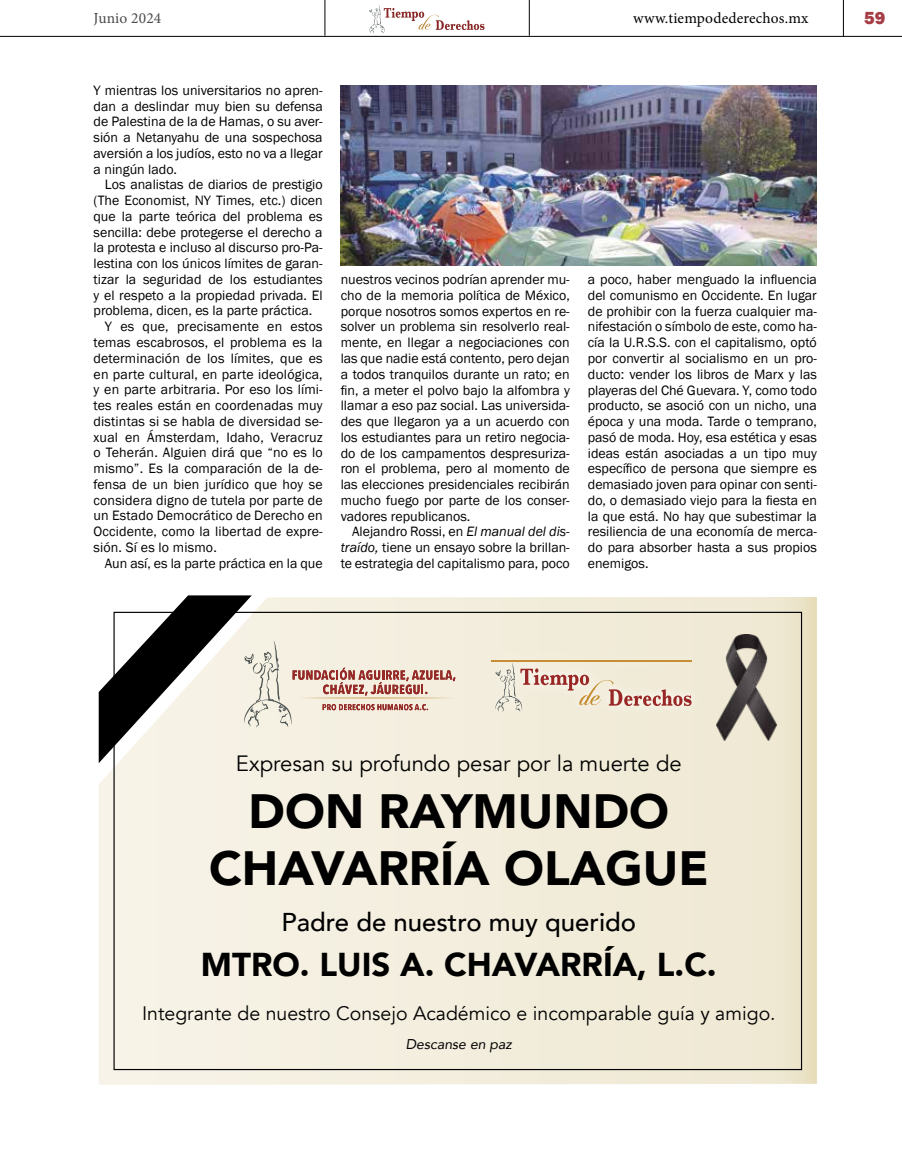
<style>
.page{position:relative;width:902px;height:1170px;background:#fff}
.page>*{position:absolute;margin:0;border:0;box-sizing:border-box;transform-origin:0 0}
.t1{font:900 48px/57.6px "Avenir";color:#000;text-align:center}
.t2{font:900 33px "Avenir";color:#000}
.t3{font:500 25.65px "Avenir";color:#000}
.t4{font:22.05px "Avenir";color:#000}
.t5{font:19.5px "Avenir";color:#000}
.t6{font:800 18px "Franklin Gothic";color:#a63c44}
.t7{font:15.45px "Minion Pro";letter-spacing:.01em;color:#000}
.t8{font:15.45px "Minion Pro";letter-spacing:.01em;color:#4a4a49}
.t9{font:italic 14.1px "Avenir";color:#000}
.t10{font:13.95px/15.8px "Franklin Gothic";color:#000;text-align:justify}
.s1{font-style:italic}
</style>
<div class="page">
<hr style="left:843px;top:0;width:1px;height:37px;background:#000">
<hr style="left:0;top:36px;width:901px;height:1px;background:#000">
<hr style="left:324px;top:0;width:1px;height:36px;background:#000">
<hr style="left:529px;top:0;width:1px;height:36px;background:#000">
<svg style="left:369px;top:5px;width:115px;height:29px"></svg>
<img style="left:340px;top:85px;width:476px;height:181px">
<svg style="left:99px;top:597px;width:717px;height:487px;background:#efead9"></svg>
<svg style="left:98px;top:595px;width:182px;height:168px"></svg>
<img style="left:716px;top:634px;width:60px;height:106px">
<svg style="left:244px;top:640px;width:211px;height:87px;background:#e5d6c8"></svg>
<div style="left:482px;top:650px;width:219px;height:70px;background:#f1ecda"></div>
<hr style="left:492px;top:660px;width:199px;height:1px;background:#c78e33">
<svg style="left:495px;top:663px;width:196px;height:49px"></svg>
<p class="t8" style="left:94px;top:8px;width:69px">Junio 2024</p>
<p class="t7" style="left:633px;top:8px;width:177px">www.tiempodederechos.mx</p>
<p class="t6" style="left:864px;top:6px;width:23px">59</p>
<p class="t10" style="left:94px;top:83px;width:230px">Y mientras los universitarios no apren&shy;dan a deslindar muy bien su defensa de Palestina de la de Hamas, o su aver&shy;sión a Netanyahu de una sospechosa aversión a los judíos, esto no va a llegar a ningún lado.</p>
<p class="t10" style="left:105px;top:177px;width:219px">Los analistas de diarios de prestigio</p>
<p class="t10" style="left:94px;top:193px;width:230px">(The Economist, NY Times, etc.) dicen</p>
<p class="t10" style="left:94px;top:209px;width:230px">que la parte teórica del problema es</p>
<p class="t10" style="left:94px;top:224px;width:230px">sencilla: debe protegerse el derecho a</p>
<p class="t10" style="left:94px;top:240px;width:230px">la protesta e incluso al discurso pro-Pa-</p>
<p class="t10" style="left:94px;top:256px;width:230px">lestina con los únicos límites de garan-</p>
<p class="t10" style="left:94px;top:272px;width:230px">tizar la seguridad de los estudiantes</p>
<p class="t10" style="left:94px;top:287px;width:230px">y el respeto a la propiedad privada. El</p>
<p class="t10" style="left:94px;top:303px;width:220px">problema, dicen, es la parte práctica.</p>
<p class="t10" style="left:105px;top:319px;width:219px">Y es que, precisamente en estos</p>
<p class="t10" style="left:94px;top:335px;width:230px">temas escabrosos, el problema es la</p>
<p class="t10" style="left:94px;top:350px;width:230px">determinación de los límites, que es</p>
<p class="t10" style="left:94px;top:366px;width:230px">en parte cultural, en parte ideológica,</p>
<p class="t10" style="left:94px;top:382px;width:230px">y en parte arbitraria. Por eso los lími-</p>
<p class="t10" style="left:94px;top:398px;width:231px">tes reales están en coordenadas muy</p>
<p class="t10" style="left:94px;top:413px;width:230px">distintas si se habla de diversidad se-</p>
<p class="t10" style="left:94px;top:429px;width:230px">xual en Ámsterdam, Idaho, Veracruz</p>
<p class="t10" style="left:94px;top:445px;width:230px">o Teherán. Alguien dirá que “no es lo</p>
<p class="t10" style="left:94px;top:461px;width:230px">mismo”. Es la comparación de la de-</p>
<p class="t10" style="left:94px;top:476px;width:230px">fensa de un bien jurídico que hoy se</p>
<p class="t10" style="left:94px;top:492px;width:231px">considera digno de tutela por parte de</p>
<p class="t10" style="left:94px;top:508px;width:231px">un Estado Democrático de Derecho en</p>
<p class="t10" style="left:94px;top:524px;width:230px">Occidente, como la libertad de expre-</p>
<p class="t10" style="left:94px;top:539px;width:125px">sión. Sí es lo mismo.</p>
<p class="t10" style="left:105px;top:555px;width:219px">Aun así, es la parte práctica en la que</p>
<p class="t10" style="left:340px;top:272px;width:231px">nuestros vecinos podrían aprender mu&shy;cho de la memoria política de México, porque nosotros somos expertos en re&shy;solver un problema sin resolverlo real&shy;mente, en llegar a negociaciones con las que nadie está contento, pero dejan a todos tranquilos durante un rato; en fin, a meter el polvo bajo la alfombra y llamar a eso paz social. Las universida&shy;des que llegaron ya a un acuerdo con los estudiantes para un retiro negocia&shy;do de los campamentos despresuriza&shy;ron el problema, pero al momento de las elecciones presidenciales recibirán mucho fuego por parte de los conser&shy;vadores republicanos.</p>
<p class="t10" style="left:340px;top:524px;width:230px;text-indent:11px">Alejandro Rossi, en <span class="s1">El manual del dis&shy;traído,</span> tiene un ensayo sobre la brillan&shy;te estrategia del capitalismo para, poco</p>
<p class="t10" style="left:587px;top:272px;width:230px">a poco, haber menguado la influencia del comunismo en Occidente. En lugar de prohibir con la fuerza cualquier ma&shy;nifestación o símbolo de este, como ha&shy;cía la U.R.S.S. con el capitalismo, optó por convertir al socialismo en un pro&shy;ducto: vender los libros de Marx y las playeras del Ché Guevara. Y, como todo producto, se asoció con un nicho, una época y una moda. Tarde o temprano, pasó de moda. Hoy, esa estética y esas ideas están asociadas a un tipo muy específico de persona que siempre es demasiado joven para opinar con senti&shy;do, o demasiado viejo para la fiesta en la que está. No hay que subestimar la resiliencia de una economía de merca&shy;do para absorber hasta a sus propios enemigos.</p>
<h3 class="t4" style="left:236px;top:749px;width:447px">Expresan su profundo pesar por la muerte de</h3>
<h1 class="t1" style="left:209px;top:780px;width:501px">DON RAYMUNDO<br>CHAVARRÍA OLAGUE</h1>
<h3 class="t3" style="left:281px;top:899px;width:356px">Padre de nuestro muy querido</h3>
<h2 class="t2" style="left:201px;top:936px;width:517px">MTRO. LUIS A. CHAVARRÍA, L.C.</h2>
<h3 class="t5" style="left:142px;top:1001px;width:635px">Integrante de nuestro Consejo Académico e incomparable guía y amigo.</h3>
<p class="t9" style="left:406px;top:1035px;width:107px">Descanse en paz</p>
</div>
